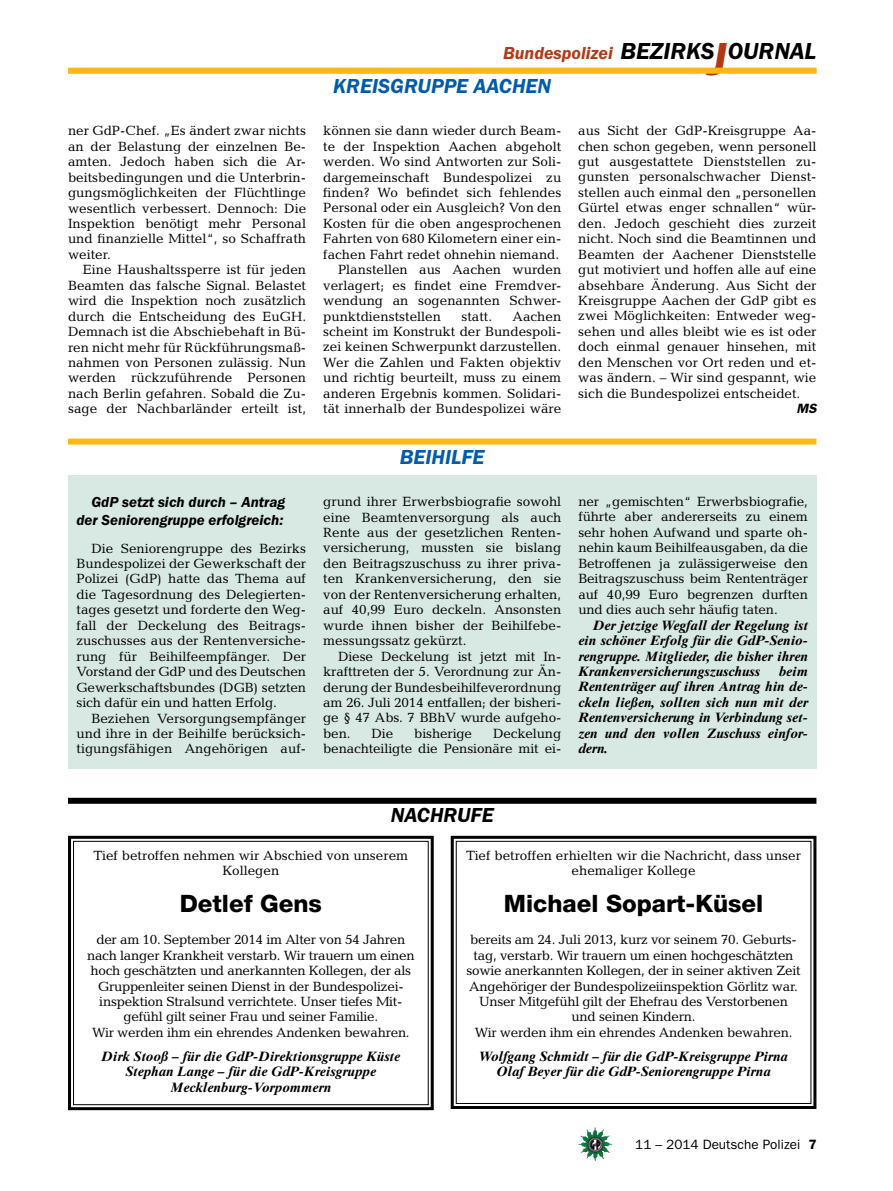
<style>
.page{position:relative;width:893px;height:1191px;background:#fff}
.page>*{position:absolute;margin:0;border:0;box-sizing:border-box;transform-origin:0 0}
.t1{font:800 24px "Helvetica Neue";color:#000}
.t2{font:italic 600 24px "Franklin Gothic Itc T";color:#000}
.t3{font:italic 600 21px "Franklin Gothic Itc T";color:#005baa}
.t4{font:italic 600 21px "Franklin Gothic Itc T";color:#000}
.t5{font:italic 600 18px "Franklin Gothic Itc T";color:#b33916}
.t6{font:italic 600 15px/18px "Franklin Gothic Itc T";color:#000;text-align:right}
.t7{font:13.5px/15.5px "Candida";letter-spacing:-.01em;color:#000;text-align:justify}
.t8{font:italic 700 13.5px/15.5px "Times Ten";color:#000;text-align:center}
.t9{font:13.5px "Franklin Gothic";color:#000}
.t10{font:italic 600 13.5px "Franklin Gothic";color:#000}
.s1{font-size:48px;color:#b33916}
.s2{font-weight:600}
</style>
<div class="page">
<img style="left:578px;top:1127px;width:17px;height:25px">
<div style="left:68px;top:475px;width:748px;height:294px;background:#d8e8e3"></div>
<div style="left:68px;top:68px;width:748px;height:6px;background:#fdb913"></div>
<div style="left:68px;top:797px;width:748px;height:6px;background:#000"></div>
<svg style="left:68px;top:835px;width:366px;height:276px"></svg>
<div style="left:73px;top:841px;width:356px;height:264px;border:1px solid #000"></div>
<svg style="left:450px;top:835px;width:367px;height:274px"></svg>
<div style="left:456px;top:841px;width:355px;height:263px;border:1px solid #000"></div>
<div style="left:68px;top:438px;width:748px;height:6px;background:#fdb913"></div>
<p class="t7" style="left:68px;top:123px;width:240px">ner GdP-Chef. „Es ändert zwar nichts an der Belastung der einzelnen Be&shy;amten. Jedoch haben sich die Ar&shy;beitsbedingungen und die Unterbrin&shy;gungsmöglichkeiten der Flüchtlinge wesentlich verbessert. Dennoch: Die Inspektion benötigt mehr Personal und finanzielle Mittel“, so Schaffrath weiter.</p>
<p class="t7" style="left:68px;top:262px;width:240px;text-indent:15px">Eine Haushaltssperre ist für jeden Beamten das falsche Signal. Belastet wird die Inspektion noch zusätzlich durch die Entscheidung des EuGH.<br>Demnach ist die Abschiebehaft in Bü&shy;ren nicht mehr für Rückführungsmaß&shy;nahmen von Personen zulässig. Nun werden rückzuführende Personen nach Berlin gefahren. Sobald die Zu&shy;sage der Nachbarländer erteilt ist,</p>
<p class="t6" style="left:77px;top:493px;width:210px">GdP setzt sich durch – Antrag der Seniorengruppe erfolgreich:</p>
<p class="t7" style="left:77px;top:540px;width:231px;text-indent:15px">Die Seniorengruppe des Bezirks Bundespolizei der Gewerkschaft der Polizei (GdP) hatte das Thema auf die Tagesordnung des Delegierten&shy;tages gesetzt und forderte den Weg&shy;fall der Deckelung des Beitrags&shy;zuschusses aus der Rentenversiche&shy;rung für Beihilfeempfänger. Der Vorstand der GdP und des Deutschen Gewerkschaftsbundes (DGB) setzten sich dafür ein und hatten Erfolg.</p>
<p class="t7" style="left:77px;top:710px;width:231px;text-indent:15px">Beziehen Versorgungsempfänger und ihre in der Beihilfe berücksich&shy;tigungsfähigen Angehörigen auf-</p>
<h1 class="t2" style="left:620px;top:37px;width:197px">BEZIRKS<span class="s1">J</span>OURNAL</h1>
<h3 class="t5" style="left:503px;top:42px;width:111px">Bundespolizei</h3>
<h2 class="t3" style="left:333px;top:74px;width:220px">KREISGRUPPE AACHEN</h2>
<p class="t7" style="left:323px;top:123px;width:240px">können sie dann wieder durch Beam-</p>
<p class="t7" style="left:323px;top:138px;width:240px">te der Inspektion Aachen abgeholt</p>
<p class="t7" style="left:323px;top:154px;width:240px">werden. Wo sind Antworten zur Soli-</p>
<p class="t7" style="left:323px;top:169px;width:240px">dargemeinschaft Bundespolizei zu</p>
<p class="t7" style="left:323px;top:185px;width:240px">finden? Wo befindet sich fehlendes</p>
<p class="t7" style="left:323px;top:200px;width:240px">Personal oder ein Ausgleich? Von den</p>
<p class="t7" style="left:323px;top:216px;width:240px">Kosten für die oben angesprochenen</p>
<p class="t7" style="left:323px;top:231px;width:240px">Fahrten von 680 Kilometern einer ein-</p>
<p class="t7" style="left:323px;top:246px;width:238px">fachen Fahrt redet ohnehin niemand.</p>
<p class="t7" style="left:338px;top:262px;width:225px">Planstellen aus Aachen wurden</p>
<p class="t7" style="left:323px;top:277px;width:240px">verlagert; es findet eine Fremdver-</p>
<p class="t7" style="left:323px;top:293px;width:240px">wendung an sogenannten Schwer-</p>
<p class="t7" style="left:323px;top:308px;width:119px">punktdienststellen</p>
<p class="t7" style="left:461px;top:308px;width:32px">statt.</p>
<p class="t7" style="left:323px;top:308px;width:240px;text-indent:189px">Aachen scheint im Konstrukt der Bundespoli&shy;zei keinen Schwerpunkt darzustellen.<br>Wer die Zahlen und Fakten objektiv und richtig beurteilt, muss zu einem anderen Ergebnis kommen. Solidari&shy;tät innerhalb der Bundespolizei wäre</p>
<h2 class="t3" style="left:400px;top:445px;width:86px">BEIHILFE</h2>
<p class="t7" style="left:323px;top:494px;width:240px">grund ihrer Erwerbsbiografie sowohl eine Beamtenversorgung als auch Rente aus der gesetzlichen Renten&shy;versicherung, mussten sie bislang den Beitragszuschuss zu ihrer priva&shy;ten Krankenversicherung, den sie von der Rentenversicherung erhalten, auf 40,99 Euro deckeln. Ansonsten wurde ihnen bisher der Beihilfebe&shy;messungssatz gekürzt.</p>
<p class="t7" style="left:323px;top:648px;width:240px;text-indent:15px">Diese Deckelung ist jetzt mit In&shy;krafttreten der 5. Verordnung zur Än&shy;derung der Bundesbeihilfeverordnung am 26. Juli 2014 entfallen; der bisheri&shy;ge § 47 Abs. 7 BBhV wurde aufgeho&shy;ben.</p>
<p class="t7" style="left:323px;top:725px;width:240px;text-align:right">Deckelung<br>benachteiligte die Pensionäre mit ei-</p>
<p class="t7" style="left:371px;top:725px;width:23px">Die</p>
<p class="t7" style="left:414px;top:725px;width:59px">bisherige</p>
<p class="t7" style="left:578px;top:123px;width:240px">aus Sicht der GdP-Kreisgruppe Aa&shy;chen schon gegeben, wenn personell gut ausgestattete Dienststellen zu&shy;gunsten personalschwacher Dienst&shy;stellen auch einmal den „personellen Gürtel etwas enger schnallen“ wür&shy;den. Jedoch geschieht dies zurzeit nicht. Noch sind die Beamtinnen und Beamten der Aachener Dienststelle gut motiviert und hoffen alle auf eine absehbare Änderung. Aus Sicht der Kreisgruppe Aachen der GdP gibt es zwei Möglichkeiten: Entweder weg&shy;sehen und alles bleibt wie es ist oder doch einmal genauer hinsehen, mit den Menschen vor Ort reden und et&shy;was ändern. – Wir sind gespannt, wie sich die Bundespolizei entscheidet.</p>
<p class="t10" style="left:796px;top:400px;width:21px">MS</p>
<p class="t7" style="left:578px;top:494px;width:231px">ner „gemischten“ Erwerbsbiografie, führte aber andererseits zu einem sehr hohen Aufwand und sparte oh&shy;nehin kaum Beihilfeausgaben, da die Betroffenen ja zulässigerweise den Beitragszuschuss beim Rententräger auf 40,99 Euro begrenzen durften und dies auch sehr häufig taten.</p>
<p class="t8" style="left:578px;top:617px;width:231px;text-align:justify;text-indent:15px">Der jetzige Wegfall der Regelung ist ein schöner Erfolg für die GdP-Senio&shy;rengruppe. Mitglieder, die bisher ihren Krankenversicherungszuschuss</p>
<p class="t8" style="left:578px;top:663px;width:231px;text-align:justify;text-indent:200px">beim Rententräger auf ihren Antrag hin de&shy;ckeln ließen, sollten sich nun mit der Rentenversicherung in Verbindung set&shy;zen und den vollen Zuschuss einfor&shy;dern.</p>
<h2 class="t4" style="left:391px;top:802px;width:14px">nachrufe</h2>
<p class="t7" style="left:94px;top:847px;width:316px;text-align:center">Tief betroffen nehmen wir Abschied von unserem<br>Kollegen</p>
<h1 class="t1" style="left:180px;top:889px;width:144px">Detlef Gens</h1>
<p class="t7" style="left:87px;top:932px;width:329px;text-align:center">der am 10. September 2014 im Alter von 54 Jahren nach langer Krankheit verstarb. Wir trauern um einen hoch geschätzten und anerkannten Kollegen, der als Gruppenleiter seinen Dienst in der Bundespolizei&shy;inspektion Stralsund verrichtete. Unser tiefes Mit&shy;gefühl gilt seiner Frau und seiner Familie.<br>Wir werden ihm ein ehrendes Andenken bewahren.</p>
<p class="t8" style="left:102px;top:1048px;width:300px">Dirk Stooß – für die GdP-Direktionsgruppe Küste<br>Stephan Lange – für die GdP-Kreisgruppe<br>Mecklenburg-Vorpommern</p>
<p class="t7" style="left:466px;top:847px;width:336px;text-align:center">Tief betroffen erhielten wir die Nachricht, dass unser ehemaliger Kollege</p>
<h1 class="t1" style="left:504px;top:889px;width:261px">Michael Sopart-Küsel</h1>
<p class="t7" style="left:467px;top:932px;width:336px;text-align:center">bereits am 24. Juli 2013, kurz vor seinem 70. Geburts&shy;tag, verstarb. Wir trauern um einen hochgeschätzten sowie anerkannten Kollegen, der in seiner aktiven Zeit Angehöriger der Bundespolizeiinspektion Görlitz war.<br>Unser Mitgefühl gilt der Ehefrau des Verstorbenen und seinen Kindern.<br>Wir werden ihm ein ehrendes Andenken bewahren.</p>
<p class="t8" style="left:479px;top:1048px;width:310px">Wolfgang Schmidt – für die GdP-Kreisgruppe Pirna<br>Olaf Beyer für die GdP-Seniorengruppe Pirna</p>
<p class="t9" style="left:635px;top:1136px;width:183px">11 – 2014 Deutsche Polizei <span class="s2">7</span></p>
</div>
